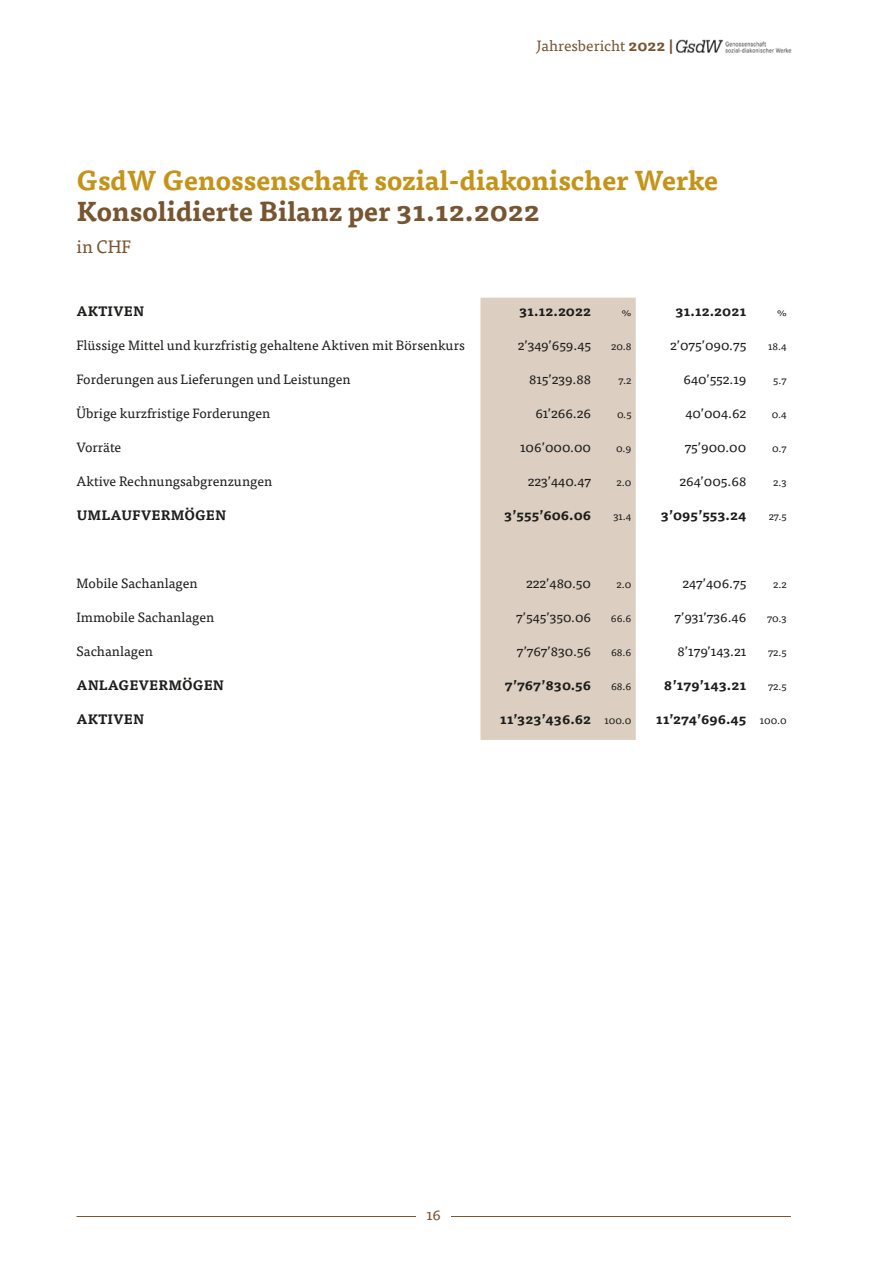
<style>
.page{position:relative;width:893px;height:1263px;background:#fff}
.page>*{position:absolute;margin:0;border:0;box-sizing:border-box;transform-origin:0 0}
.t1{font:700 27px "Tisa Pro";color:#c4941a}
.t2{font:700 27px "Tisa Pro";color:#775530}
.t3{font:18px "Tisa Pro";color:#775530}
.t4{font:15px "Tisa Pro";color:#775530}
.t5{font:13.5px "Tisa Pro";color:#1d1d1b}
.t6{font:700 13.5px "Tisa Pro";color:#1d1d1b}
.t7{font:10.5px "Tisa Pro";color:#1d1d1b}
.s1{font-weight:700}
.s2{font-weight:400;font-size:10.5px}
</style>
<div class="page">
<hr style="left:77px;top:1216px;width:714px;height:1px;background:#775530">
<div style="left:417px;top:1209px;width:34px;height:30px;background:#fff"></div>
<img style="left:675px;top:39px;width:117px;height:14px">
<div style="left:480px;top:298px;width:156px;height:442px;background:#dccec0"></div>
<p class="t4" style="left:537px;top:39px;width:139px">Jahresbericht <span class="s1">2022 |</span></p>
<h1 class="t1" style="left:77px;top:167px;width:643px">GsdW Genossenschaft sozial-diakonischer Werke</h1>
<h1 class="t2" style="left:77px;top:199px;width:465px">Konsolidierte Bilanz per 31.12.2022</h1>
<h2 class="t3" style="left:77px;top:238px;width:56px">in CHF</h2>
<p class="t6" style="left:77px;top:305px;width:69px">AKTIVEN</p>
<p class="t6" style="left:519px;top:305px;width:73px">31.12.2022</p>
<p class="t7" style="left:622px;top:307px;width:11px">%</p>
<p class="t6" style="left:675px;top:305px;width:72px">31.12.2021</p>
<p class="t7" style="left:777px;top:307px;width:11px">%</p>
<p class="t5" style="left:77px;top:339px;width:390px">Flüssige Mittel und kurzfristig gehaltene Aktiven mit Börsenkurs</p>
<p class="t5" style="left:518px;top:339px;width:75px">2ʼ349ʼ659.45</p>
<p class="t7" style="left:611px;top:341px;width:22px">20.8</p>
<p class="t5" style="left:670px;top:339px;width:78px">2ʼ075ʼ090.75</p>
<p class="t7" style="left:768px;top:341px;width:20px">18.4</p>
<p class="t5" style="left:77px;top:373px;width:276px">Forderungen aus Lieferungen und Leistungen</p>
<p class="t5" style="left:529px;top:373px;width:64px">815ʼ239.88</p>
<p class="t7" style="left:619px;top:375px;width:14px">7.2</p>
<p class="t5" style="left:684px;top:373px;width:64px">640ʼ552.19</p>
<p class="t7" style="left:773px;top:375px;width:15px">5.7</p>
<p class="t5" style="left:77px;top:407px;width:195px">Übrige kurzfristige Forderungen</p>
<p class="t5" style="left:535px;top:407px;width:57px">61ʼ266.26</p>
<p class="t7" style="left:617px;top:409px;width:16px">0.5</p>
<p class="t5" style="left:685px;top:407px;width:62px">40ʼ004.62</p>
<p class="t7" style="left:772px;top:409px;width:16px">0.4</p>
<p class="t5" style="left:77px;top:441px;width:46px">Vorräte</p>
<p class="t5" style="left:520px;top:441px;width:72px">106ʼ000.00</p>
<p class="t7" style="left:616px;top:443px;width:17px">0.9</p>
<p class="t5" style="left:685px;top:441px;width:63px">75ʼ900.00</p>
<p class="t7" style="left:772px;top:443px;width:16px">0.7</p>
<p class="t5" style="left:77px;top:475px;width:197px">Aktive Rechnungsabgrenzungen</p>
<p class="t5" style="left:528px;top:475px;width:65px">223ʼ440.47</p>
<p class="t7" style="left:617px;top:477px;width:16px">2.0</p>
<p class="t5" style="left:679px;top:475px;width:68px">264ʼ005.68</p>
<p class="t7" style="left:773px;top:477px;width:15px">2.3</p>
<p class="t6" style="left:77px;top:509px;width:151px">UMLAUFVERMÖGEN</p>
<p class="t6" style="left:504px;top:509px;width:88px">3ʼ555ʼ606.06</p>
<p class="t7" style="left:613px;top:511px;width:19px">31.4</p>
<p class="t6" style="left:661px;top:509px;width:87px">3ʼ095ʼ553.24</p>
<p class="t7" style="left:769px;top:511px;width:19px">27.5</p>
<p class="t5" style="left:77px;top:577px;width:123px">Mobile Sachanlagen</p>
<p class="t5" style="left:526px;top:577px;width:66px">222ʼ480.50</p>
<p class="t7" style="left:617px;top:579px;width:16px">2.0</p>
<p class="t5" style="left:682px;top:577px;width:65px">247ʼ406.75</p>
<p class="t7" style="left:773px;top:579px;width:15px">2.2</p>
<p class="t5" style="left:77px;top:611px;width:139px">Immobile Sachanlagen</p>
<p class="t5" style="left:516px;top:611px;width:76px">7ʼ545ʼ350.06</p>
<p class="t7" style="left:611px;top:613px;width:22px">66.6</p>
<p class="t5" style="left:674px;top:611px;width:73px">7ʼ931ʼ736.46</p>
<p class="t7" style="left:767px;top:613px;width:21px">70.3</p>
<p class="t5" style="left:77px;top:645px;width:78px">Sachanlagen</p>
<p class="t5" style="left:517px;top:645px;width:76px">7ʼ767ʼ830.56</p>
<p class="t7" style="left:611px;top:647px;width:22px">68.6</p>
<p class="t5" style="left:678px;top:645px;width:70px">8ʼ179ʼ143.21</p>
<p class="t7" style="left:768px;top:647px;width:20px">72.5</p>
<p class="t6" style="left:77px;top:679px;width:149px">ANLAGEVERMÖGEN</p>
<p class="t6" style="left:505px;top:679px;width:88px">7ʼ767ʼ830.56</p>
<p class="t7" style="left:611px;top:681px;width:22px">68.6</p>
<p class="t6" style="left:664px;top:679px;width:84px">8ʼ179ʼ143.21</p>
<p class="t7" style="left:768px;top:681px;width:20px">72.5</p>
<p class="t6" style="left:77px;top:713px;width:69px">AKTIVEN</p>
<p class="t6" style="left:500px;top:713px;width:133px">11ʼ323ʼ436.62 <span class="s2">100.0</span></p>
<p class="t6" style="left:656px;top:713px;width:132px">11ʼ274ʼ696.45 <span class="s2">100.0</span></p>
<p class="t4" style="left:426px;top:1208px;width:16px">16</p>
</div>
